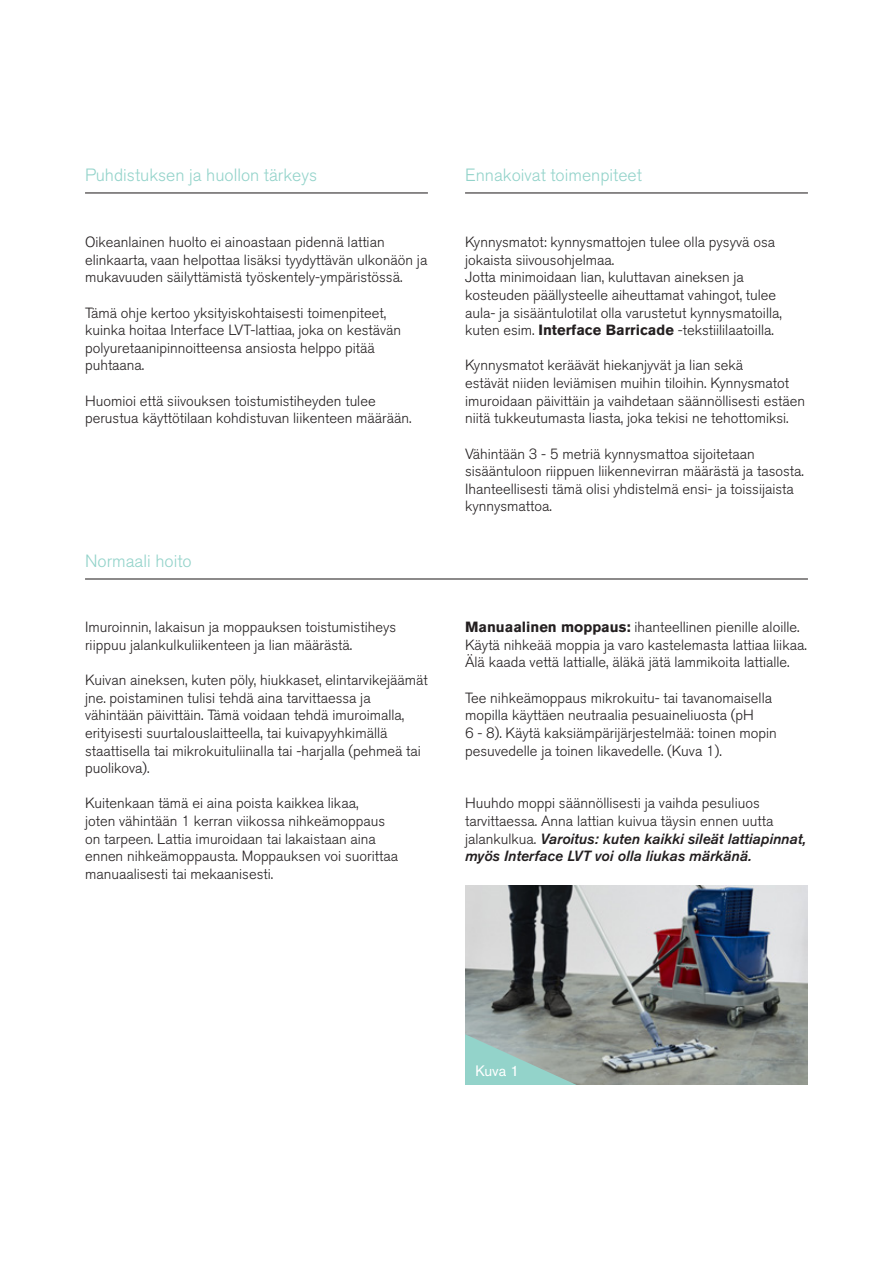
<style>
.page{position:relative;width:893px;height:1263px;background:#fff}
.page>*{position:absolute;margin:0;border:0;box-sizing:border-box;transform-origin:0 0}
.t1{font:300 17.7px "Akzidenz Grotesk Pro";color:#93d3ca}
.t2{font:15px "Akzidenz Grotesk Pro";color:#fff}
.t3{font:300 14.7px/17.7px "Akzidenz Grotesk Pro";color:#231f20}
.s1{font-weight:700}
.s2{font-weight:500;font-style:italic}
</style>
<div class="page">
<hr style="left:85px;top:192px;width:343px;height:1px;background:#231f20">
<hr style="left:465px;top:192px;width:343px;height:1px;background:#231f20">
<hr style="left:85px;top:578px;width:723px;height:1px;background:#231f20">
<img style="left:465px;top:886px;width:343px;height:199px">
<svg style="left:465px;top:1034px;width:112px;height:51px;background:#97bbb4"></svg>
<p class="t1" style="left:85px;top:164px;width:234px">Puhdistuksen ja huollon tärkeys</p>
<p class="t1" style="left:465px;top:164px;width:178px">Ennakoivat toimenpiteet</p>
<p class="t3" style="left:85px;top:233px;width:344px">Oikeanlainen huolto ei ainoastaan pidennä lattian elinkaarta, vaan helpottaa lisäksi tyydyttävän ulkonäön ja mukavuuden säilyttämistä työskentely-ympäristössä.</p>
<p class="t3" style="left:85px;top:304px;width:318px">Tämä ohje kertoo yksityiskohtaisesti toimenpiteet, kuinka hoitaa Interface LVT-lattiaa, joka on kestävän polyuretaanipinnoitteensa ansiosta helppo pitää puhtaana.</p>
<p class="t3" style="left:85px;top:392px;width:328px">Huomioi että siivouksen toistumistiheyden tulee perustua käyttötilaan kohdistuvan liikenteen määrään.</p>
<p class="t1" style="left:85px;top:549px;width:108px">Normaali hoito</p>
<p class="t3" style="left:85px;top:618px;width:313px">Imuroinnin, lakaisun ja moppauksen toistumistiheys riippuu jalankulkuliikenteen ja lian määrästä.</p>
<p class="t3" style="left:85px;top:671px;width:344px">Kuivan aineksen, kuten pöly, hiukkaset, elintarvikejäämät jne. poistaminen tulisi tehdä aina tarvittaessa ja vähintään päivittäin. Tämä voidaan tehdä imuroimalla, erityisesti suurtalouslaitteella, tai kuivapyyhkimällä staattisella tai mikrokuituliinalla tai -harjalla (pehmeä tai puolikova).</p>
<p class="t3" style="left:85px;top:794px;width:315px">Kuitenkaan tämä ei aina poista kaikkea likaa,<br>joten vähintään 1 kerran viikossa nihkeämoppaus on tarpeen. Lattia imuroidaan tai lakaistaan aina ennen nihkeämoppausta. Moppauksen voi suorittaa manuaalisesti tai mekaanisesti.</p>
<p class="t3" style="left:465px;top:233px;width:318px">Kynnysmatot: kynnysmattojen tulee olla pysyvä osa jokaista siivousohjelmaa.<br>Jotta minimoidaan lian, kuluttavan aineksen ja kosteuden päällysteelle aiheuttamat vahingot, tulee aula- ja sisääntulotilat olla varustetut kynnysmatoilla, kuten esim. <span class="s1">Interface Barricade</span> -tekstiililaatoilla.</p>
<p class="t3" style="left:465px;top:356px;width:342px">Kynnysmatot keräävät hiekanjyvät ja lian sekä<br>estävät niiden leviämisen muihin tiloihin. Kynnysmatot imuroidaan päivittäin ja vaihdetaan säännöllisesti estäen niitä tukkeutumasta liasta, joka tekisi ne tehottomiksi.</p>
<p class="t3" style="left:465px;top:445px;width:340px">Vähintään 3 - 5 metriä kynnysmattoa sijoitetaan sisääntuloon riippuen liikennevirran määrästä ja tasosta.<br>Ihanteellisesti tämä olisi yhdistelmä ensi- ja toissijaista kynnysmattoa.</p>
<p class="t3" style="left:465px;top:618px;width:343px"><span class="s1">Manuaalinen moppaus:</span> ihanteellinen pienille aloille.<br>Käytä nihkeää moppia ja varo kastelemasta lattiaa liikaa.<br>Älä kaada vettä lattialle, äläkä jätä lammikoita lattialle.</p>
<p class="t3" style="left:465px;top:689px;width:313px">Tee nihkeämoppaus mikrokuitu- tai tavanomaisella mopilla käyttäen neutraalia pesuaineliuosta (pH<br>6 - 8). Käytä kaksiämpärijärjestelmää: toinen mopin pesuvedelle ja toinen likavedelle. (Kuva 1).</p>
<p class="t3" style="left:465px;top:794px;width:342px">Huuhdo moppi säännöllisesti ja vaihda pesuliuos tarvittaessa. Anna lattian kuivua täysin ennen uutta jalankulkua. <span class="s2">Varoitus: kuten kaikki sileät lattiapinnat, myös Interface LVT voi olla liukas märkänä.</span></p>
<p class="t2" style="left:475px;top:1061px;width:45px">Kuva 1</p>
</div>
